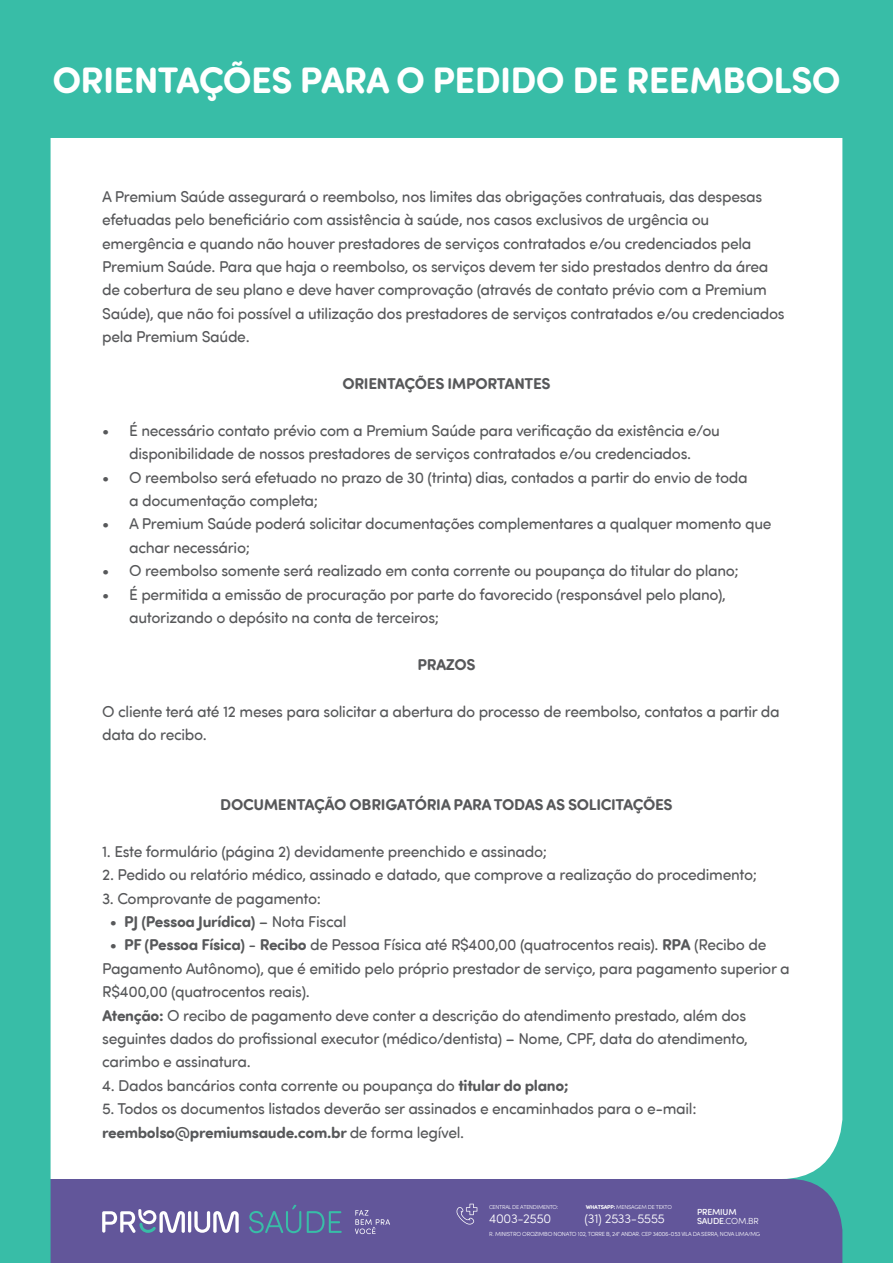
<style>
.page{position:relative;width:893px;height:1263px;background:#38bda7}
.page>*{position:absolute;margin:0;border:0;box-sizing:border-box;transform-origin:0 0}
.t1{font:700 37.05px "Sofia Pro Soft";letter-spacing:-.02em;color:#fff}
.t2{font:15.75px/23.4px "Sofia Pro Soft";letter-spacing:-.02em;color:#57585a}
.t3{font:700 15.75px "Sofia Pro Soft";letter-spacing:-.02em;color:#57585a}
.t4{font:300 12.9px "Sofia Pro Soft";letter-spacing:-.02em;color:#fff}
.t5{font:500 8.85px/8.7px "Sofia Pro Soft";letter-spacing:-.02em;color:#fff}
.t6{font:300 6px "Sofia Pro Soft";letter-spacing:-.04em;color:#fff}
.t7{font:300 5.7px "Sofia Pro Soft";letter-spacing:-.04em;color:#fff}
.s1{font-weight:400}
.s2{font-weight:700}
.s3{font-weight:300}
</style>
<div class="page">
<div style="left:51px;top:138px;width:791px;height:1041px;background:#fff"></div>
<div style="left:51px;top:1179px;width:791px;height:84px;background:#62569a"></div>
<svg style="left:456px;top:1204px;width:21px;height:20px"></svg>
<svg style="left:102px;top:1209px;width:137px;height:24px;background:#9c97c0"></svg>
<svg style="left:249px;top:1205px;width:52px;height:28px"></svg>
<svg style="left:307px;top:1211px;width:35px;height:22px"></svg>
<svg style="left:355px;top:1210px;width:35px;height:24px"></svg>
<h1 class="t1" style="left:52px;top:53px;width:790px">ORIENTAÇÕES PARA O PEDIDO DE REEMBOLSO</h1>
<p class="t2" style="left:102px;top:184px;width:684px">A Premium Saúde assegurará o reembolso, nos limites das obrigações contratuais, das despesas efetuadas pelo beneficiário com assistência à saúde, nos casos exclusivos de urgência ou emergência e quando não houver prestadores de serviços contratados e/ou credenciados pela Premium Saúde. Para que haja o reembolso, os serviços devem ter sido prestados dentro da área de cobertura de seu plano e deve haver comprovação (através de contato prévio com a Premium Saúde), que não foi possível a utilização dos prestadores de serviços contratados e/ou credenciados pela Premium Saúde.</p>
<p class="t3" style="left:342px;top:372px;width:210px">ORIENTAÇÕES IMPORTANTES</p>
<p class="t2" style="left:102px;top:418px;width:619px;text-align:center">• É necessário contato prévio com a Premium Saúde para verificação da existência e/ou disponibilidade de nossos prestadores de serviços contratados e/ou credenciados.</p>
<p class="t2" style="left:129px;top:465px;width:620px;text-indent:-27px">• O reembolso será efetuado no prazo de 30 (trinta) dias, contados a partir do envio de toda a documentação completa;</p>
<p class="t2" style="left:129px;top:511px;width:644px;text-indent:-27px">• A Premium Saúde poderá solicitar documentações complementares a qualquer momento que achar necessário;</p>
<p class="t2" style="left:102px;top:558px;width:638px">• O reembolso somente será realizado em conta corrente ou poupança do titular do plano;</p>
<p class="t2" style="left:129px;top:582px;width:598px;text-indent:-27px">• É permitida a emissão de procuração por parte do favorecido (responsável pelo plano), autorizando o depósito na conta de terceiros;</p>
<p class="t3" style="left:417px;top:653px;width:60px">PRAZOS</p>
<p class="t2" style="left:102px;top:699px;width:679px">O cliente terá até 12 meses para solicitar a abertura do processo de reembolso, contatos a partir da data do recibo.</p>
<p class="t3" style="left:220px;top:793px;width:454px">DOCUMENTAÇÃO OBRIGATÓRIA PARA TODAS AS SOLICITAÇÕES</p>
<p class="t2" style="left:102px;top:839px;width:446px">1. Este formulário (página 2) devidamente preenchido e assinado;</p>
<p class="t2" style="left:102px;top:862px;width:656px">2. Pedido ou relatório médico, assinado e datado, que comprove a realização do procedimento;</p>
<p class="t2" style="left:102px;top:886px;width:221px">3. Comprovante de pagamento:</p>
<p class="t3" style="left:110px;top:910px;width:238px"><span class="s1">•</span> PJ (Pessoa Jurídica) <span class="s1">– Nota Fiscal</span></p>
<p class="t2" style="left:102px;top:932px;width:689px;text-indent:7px">• <span class="s2">PF (Pessoa Física)</span> - <span class="s2">Recibo</span> de Pessoa Física até R$400,00 (quatrocentos reais). <span class="s2">RPA</span> (Recibo de Pagamento Autônomo), que é emitido pelo próprio prestador de serviço, para pagamento superior a R$400,00 (quatrocentos reais).<br><span class="s2">Atenção:</span> O recibo de pagamento deve conter a descrição do atendimento prestado, além dos seguintes dados do profissional executor (médico/dentista) – Nome, CPF, data do atendimento, carimbo e assinatura.</p>
<p class="t2" style="left:102px;top:1073px;width:468px">4. Dados bancários conta corrente ou poupança do <span class="s2">titular do plano;</span></p>
<p class="t2" style="left:102px;top:1096px;width:596px">5. Todos os documentos listados deverão ser assinados e encaminhados para o e-mail: <span class="s2">reembolso@premiumsaude.com.br</span> de forma legível.</p>
<p class="t7" style="left:586px;top:1203px;width:88px"><span class="s2">WHATSAPP:</span> MENSAGEM DE TEXTO</p>
<p class="t7" style="left:489px;top:1203px;width:71px">CENTRAL DE ATENDIMENTO:</p>
<p class="t5" style="left:697px;top:1207px;width:63px">PREMIUM<br>SAUDE<span class="s3">.COM.BR</span></p>
<p class="t6" style="left:489px;top:1230px;width:273px">R. MINISTRO OROZIMBO NONATO 102, TORRE B, 24° ANDAR. CEP 34006-053 VILA DA SERRA, NOVA LIMA/MG</p>
<p class="t4" style="left:584px;top:1210px;width:82px">(31) 2533-5555</p>
<p class="t4" style="left:489px;top:1210px;width:63px">4003-2550</p>
</div>
